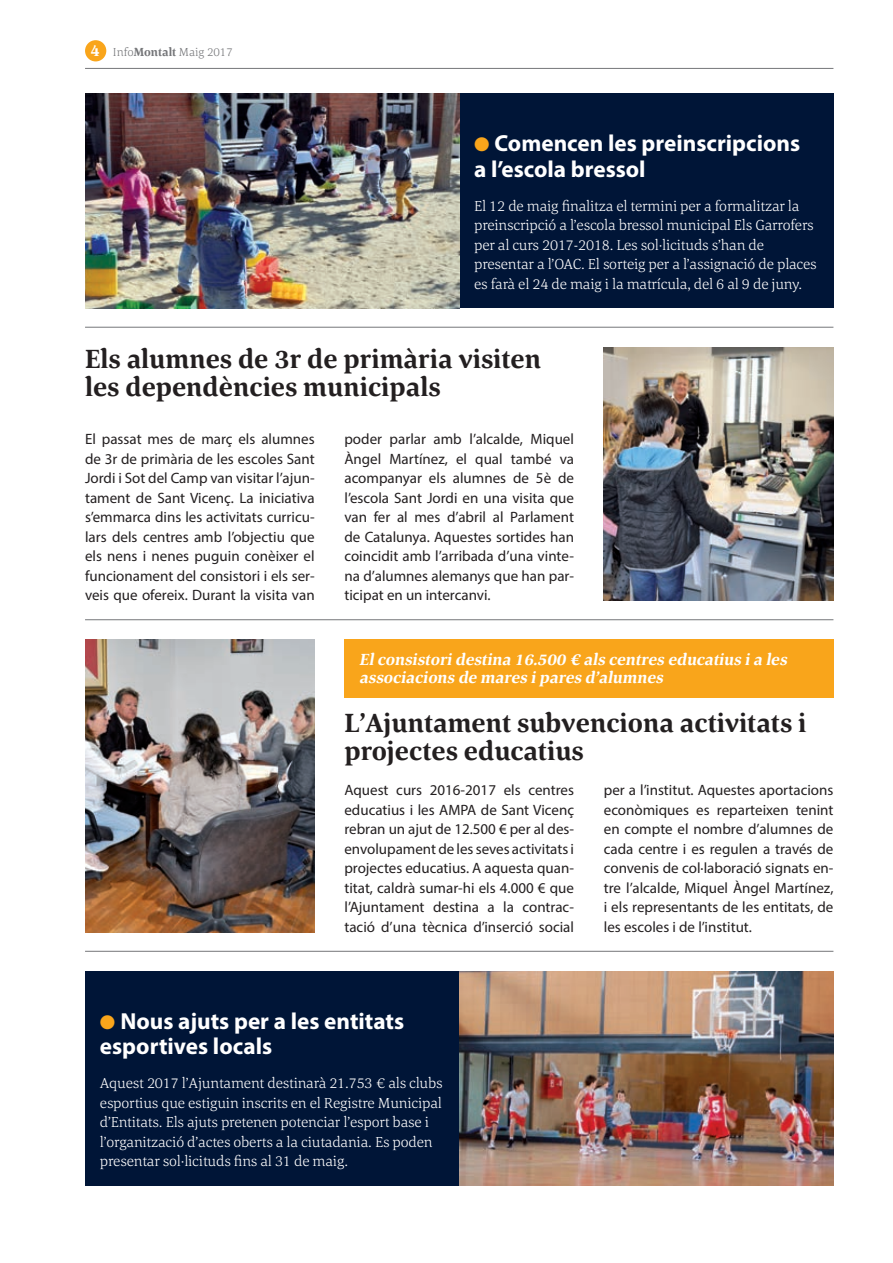
<style>
.page{position:relative;width:893px;height:1263px;background:#fff}
.page>*{position:absolute;margin:0;border:0;box-sizing:border-box;transform-origin:0 0}
.t1{font:700 27px/28.5px "Corda W01";color:#231f20}
.t2{font:700 23.25px/25.5px "Myriad Pro";color:#fff}
.Text_comú{font:italic 700 16.5px/18px "Corda W01";color:#fff}
.Text_comú-2{font:15px/19.5px "Myriad Pro";color:#231f20;text-align:justify}
.Text_comú-3{font:300 15px/19.5px "Corda";letter-spacing:-.01em;color:#fff}
.t3{font:300 12px "Corda";color:#757679}
.s1{font-family:"Corda W01";font-weight:700;font-size:16.5px;color:#fff}
.s2{font-family:"Corda W01";font-weight:700}
.s3{color:#f9a51b}
</style>
<div class="page">
<div style="left:85px;top:40px;width:21px;height:21px;background:#f9a51b;border-radius:50%"></div>
<hr style="left:85px;top:68px;width:748px;height:1px;background:#757679">
<div style="left:459px;top:94px;width:374px;height:214px;background:#001537"></div>
<img style="left:85px;top:94px;width:374px;height:214px">
<hr style="left:85px;top:327px;width:748px;height:1px;background:#757679">
<div style="left:85px;top:971px;width:374px;height:215px;background:#001537"></div>
<img style="left:459px;top:971px;width:374px;height:215px">
<div style="left:344px;top:640px;width:489px;height:58px;background:#f9a51b"></div>
<img style="left:85px;top:640px;width:230px;height:292px">
<hr style="left:85px;top:951px;width:748px;height:1px;background:#757679">
<hr style="left:85px;top:619px;width:748px;height:1px;background:#757679">
<img style="left:604px;top:347px;width:229px;height:254px">
<p class="t3" style="left:91px;top:44px;width:144px"><span class="s1">4</span> Info<span class="s2">Montalt</span> Maig 2017</p>
<p class="t2" style="left:474px;top:130px;width:328px"><span class="s3">●</span> Comencen les preinscripcions a l’escola bressol</p>
<p class="Text_comú-3" style="left:474px;top:195px;width:344px">El 12 de maig finalitza el termini per a formalitzar la preinscripció a l’escola bressol municipal Els Garrofers per al curs 2017-2018. Les sol·licituds s’han de presentar a l’OAC. El sorteig per a l’assignació de places es farà el 24 de maig i la matrícula, del 6 al 9 de juny.</p>
<p class="t1" style="left:85px;top:344px;width:458px">Els alumnes de 3r de primària visiten les dependències municipals</p>
<p class="Text_comú-2" style="left:85px;top:429px;width:231px">El passat mes de març els alumnes de 3r de primària de les escoles Sant Jordi i Sot del Camp van visitar l’ajun&shy;tament de Sant Vicenç. La iniciativa s’emmarca dins les activitats curricu&shy;lars dels centres amb l’objectiu que els nens i nenes puguin conèixer el funcionament del consistori i els ser&shy;veis que ofereix. Durant la visita van</p>
<p class="Text_comú-2" style="left:344px;top:429px;width:231px">poder parlar amb l’alcalde, Miquel Àngel Martínez, el qual també va acompanyar els alumnes de 5è de l’escola Sant Jordi en una visita que van fer al mes d’abril al Parlament de Catalunya. Aquestes sortides han coincidit amb l’arribada d’una vinte&shy;na d’alumnes alemanys que han par&shy;ticipat en un intercanvi.</p>
<p class="Text_comú" style="left:359px;top:650px;width:432px">Elconsistoridestina 16.500 € als centres educatius ia les associacions de mares ipares d’alumnes</p>
<p class="t1" style="left:344px;top:708px;width:463px">L’Ajuntament subvenciona activitats i projectes educatius</p>
<p class="Text_comú-2" style="left:344px;top:780px;width:231px">Aquest curs 2016-2017 els centres educatius i les AMPA de Sant Vicenç rebran un ajut de 12.500 € per al des&shy;envolupament de les seves activitats i projectes educatius. A aquesta quan&shy;titat, caldrà sumar-hi els 4.000 € que l’Ajuntament destina a la contrac&shy;tació d’una tècnica d’inserció social</p>
<p class="Text_comú-2" style="left:604px;top:780px;width:231px">per a l’institut. Aquestes aportacions econòmiques es reparteixen tenint en compte el nombre d’alumnes de cada centre i es regulen a través de convenis de col·laboració signats en&shy;tre l’alcalde, Miquel Àngel Martínez, i els representants de les entitats, de les escoles i de l’institut.</p>
<p class="t2" style="left:100px;top:1007px;width:306px"><span class="s3">●</span> Nous ajuts per a les entitats esportives locals</p>
<p class="Text_comú-3" style="left:100px;top:1073px;width:344px">Aquest 2017 l’Ajuntament destinarà 21.753 € als clubs esportius que estiguin inscrits en el Registre Municipal d’Entitats. Els ajuts pretenen potenciar l’esport base i l’organització d’actes oberts a la ciutadania. Es poden presentar sol·licituds fins al 31 de maig.</p>
</div>
